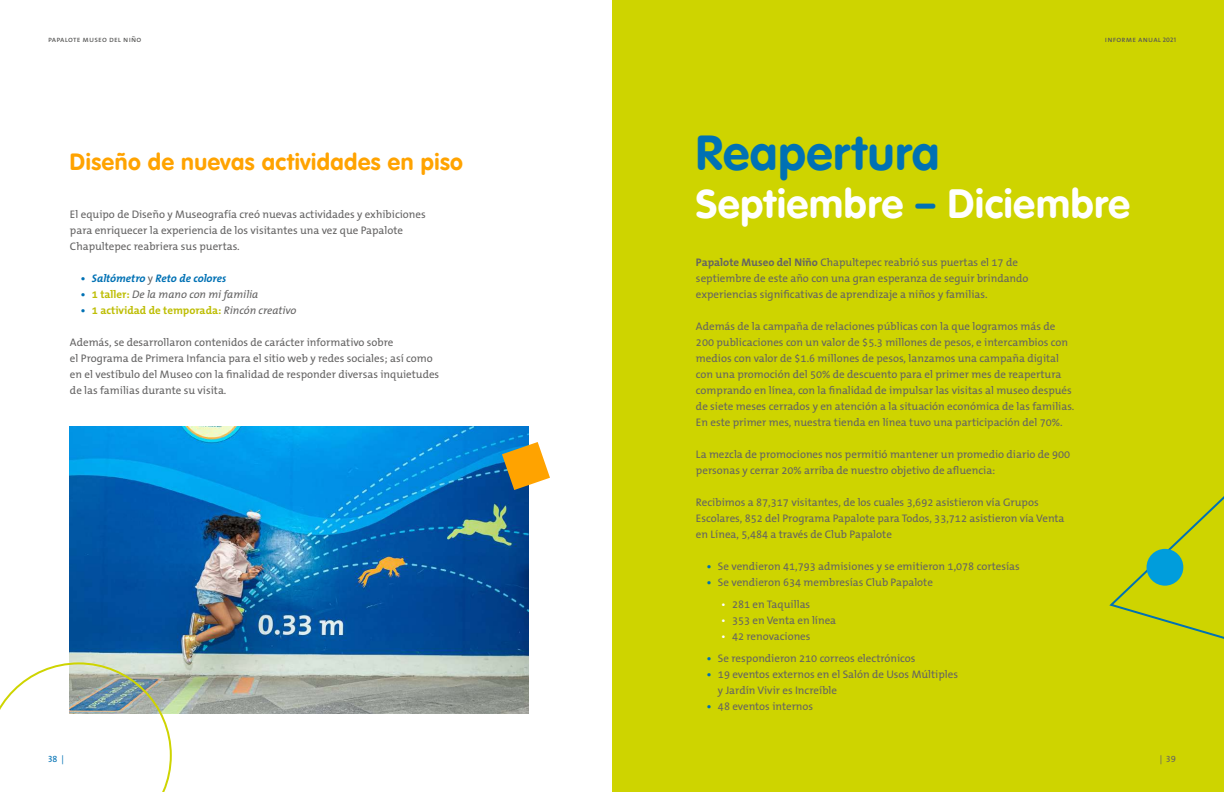
<style>
.page{position:relative;width:1224px;height:792px;background:#fff}
.page>*{position:absolute;margin:0;border:0;box-sizing:border-box;transform-origin:0 0}
.t1{font:700 48px "VAG Rounded LT Pro";letter-spacing:.02em;color:#0071b4}
.t2{font:700 40px "VAG Rounded LT Pro";letter-spacing:.02em;color:#fff}
.t3{font:700 23px "VAG Rounded LT Pro";letter-spacing:.02em;color:#ffa300}
.t4{font:11px/16px "The Mix B W5 Plain";color:#646363}
.t5{font:700 11px "The Mix B W7";color:#bebe06}
.t6{font:italic 11px "The Mix B W5 Plain";color:#646363}
.t7{font:italic 700 11px "The Mix B W7";color:#0071b4}
.t8{font:9px "The Mix Regular Caps";color:#646363}
.t9{font:9px "The Mix Regular Caps";color:#0071b4}
.t10{font:8px "The Mix Regular Caps";letter-spacing:.025em;color:#575756}
.s1{font-style:normal}
.s2{font-family:"The Mix B W5 Plain";font-weight:400;font-style:normal;color:#646363}
.s3{font-family:"The Mix B W7";font-weight:700;font-style:normal;color:#0071b4}
.s4{font-family:"The Mix B W7";font-weight:700;font-style:normal;color:#bebe06}
.s5{color:#0071b4}
.s6{font-family:"The Mix B W5 Plain";font-weight:400;font-style:italic;color:#646363}
.s7{font-family:"The Mix Semi Bold Caps";font-size:6.5px}
.s8{font-family:"The Mix B W7";font-weight:700}
.s9{font-family:"The Mix B W7";font-weight:700;color:#0071b4}
.s10{color:#fff}
</style>
<div class="page">
<div style="left:612px;top:0;width:612px;height:792px;background:#ced400"></div>
<img style="left:70px;top:426px;width:458px;height:288px">
<svg style="left:502px;top:442px;width:48px;height:48px"></svg>
<svg style="left:1109px;top:496px;width:115px;height:143px"></svg>
<div style="left:1147px;top:549px;width:36px;height:37px;background:#009ddc;border-radius:50%"></div>
<svg style="left:0;top:662px;width:172px;height:130px"></svg>
<p class="t10" style="left:48px;top:33px;width:95px">papalote museo del niño</p>
<h3 class="t3" style="left:70px;top:147px;width:395px">Diseño de nuevas actividades en piso</h3>
<p class="t4" style="left:70px;top:206px;width:357px">El equipo de Diseño y Museografía creó nuevas actividades y exhibiciones para enriquecer la experiencia de los visitantes una vez que Papalote<br>Chapultepec reabriera sus puertas.</p>
<p class="t7" style="left:81px;top:271px;width:147px"><span class="s1">•</span> Saltómetro <span class="s2">y</span> Reto de colores</p>
<p class="t6" style="left:81px;top:288px;width:179px"><span class="s3">•</span> <span class="s4">1 taller:</span> De la mano con mi familia</p>
<p class="t5" style="left:81px;top:303px;width:217px"><span class="s5">•</span> 1 actividad de temporada: <span class="s6">Rincón creativo</span></p>
<p class="t4" style="left:70px;top:334px;width:371px">Además, se desarrollaron contenidos de carácter informativo sobre<br>el Programa de Primera Infancia para el sitio web y redes sociales; así como en el vestíbulo del Museo con la finalidad de responder diversas inquietudes de las familias durante su visita.</p>
<p class="t9" style="left:48px;top:751px;width:17px">38 |</p>
<p class="t10" style="left:1105px;top:33px;width:73px">informe anual <span class="s7">2021</span></p>
<h1 class="t1" style="left:696px;top:123px;width:245px">Reapertura</h1>
<h2 class="t2" style="left:696px;top:179px;width:436px">Septiembre <span class="s5">–</span> Diciembre</h2>
<p class="t4" style="left:696px;top:254px;width:334px"><span class="s8">Papalote Museo del Niño</span> Chapultepec reabrió sus puertas el 17 de septiembre de este año con una gran esperanza de seguir brindando experiencias significativas de aprendizaje a niños y familias.</p>
<p class="t4" style="left:696px;top:318px;width:380px">Además de la campaña de relaciones públicas con la que logramos más de 200 publicaciones con un valor de $5.3 millones de pesos, e intercambios con medios con valor de $1.6 millones de pesos, lanzamos una campaña digital con una promoción del 50% de descuento para el primer mes de reapertura comprando en línea, con la finalidad de impulsar las visitas al museo después de siete meses cerrados y en atención a la situación económica de las familias.<br>En este primer mes, nuestra tienda en línea tuvo una participación del 70%.</p>
<p class="t4" style="left:696px;top:446px;width:376px">La mezcla de promociones nos permitió mantener un promedio diario de 900 personas y cerrar 20% arriba de nuestro objetivo de afluencia:</p>
<p class="t4" style="left:696px;top:494px;width:370px">Recibimos a 87,317 visitantes, de los cuales 3,692 asistieron vía Grupos<br>Escolares, 852 del Programa Papalote para Todos, 33,712 asistieron vía Venta en Línea, 5,484 a través de Club Papalote</p>
<p class="t4" style="left:707px;top:558px;width:314px"><span class="s9">•</span> Se vendieron 41,793 admisiones y se emitieron 1,078 cortesías</p>
<p class="t4" style="left:707px;top:574px;width:227px"><span class="s9">•</span> Se vendieron 634 membresías Club Papalote</p>
<p class="t4" style="left:721px;top:596px;width:91px"><span class="s10">•</span> 281 en Taquillas</p>
<p class="t4" style="left:721px;top:612px;width:117px"><span class="s10">•</span> 353 en Venta en línea</p>
<p class="t4" style="left:721px;top:628px;width:91px"><span class="s10">•</span> 42 renovaciones</p>
<p class="t4" style="left:707px;top:650px;width:210px"><span class="s9">•</span> Se respondieron 210 correos electrónicos</p>
<p class="t4" style="left:718px;top:666px;width:242px;text-indent:-11px"><span class="s9">•</span> 19 eventos externos en el Salón de Usos Múltiples y Jardín Vivir es Increíble</p>
<p class="t4" style="left:707px;top:698px;width:108px"><span class="s9">•</span> 48 eventos internos</p>
<p class="t8" style="left:1160px;top:751px;width:18px">| 39</p>
</div>
